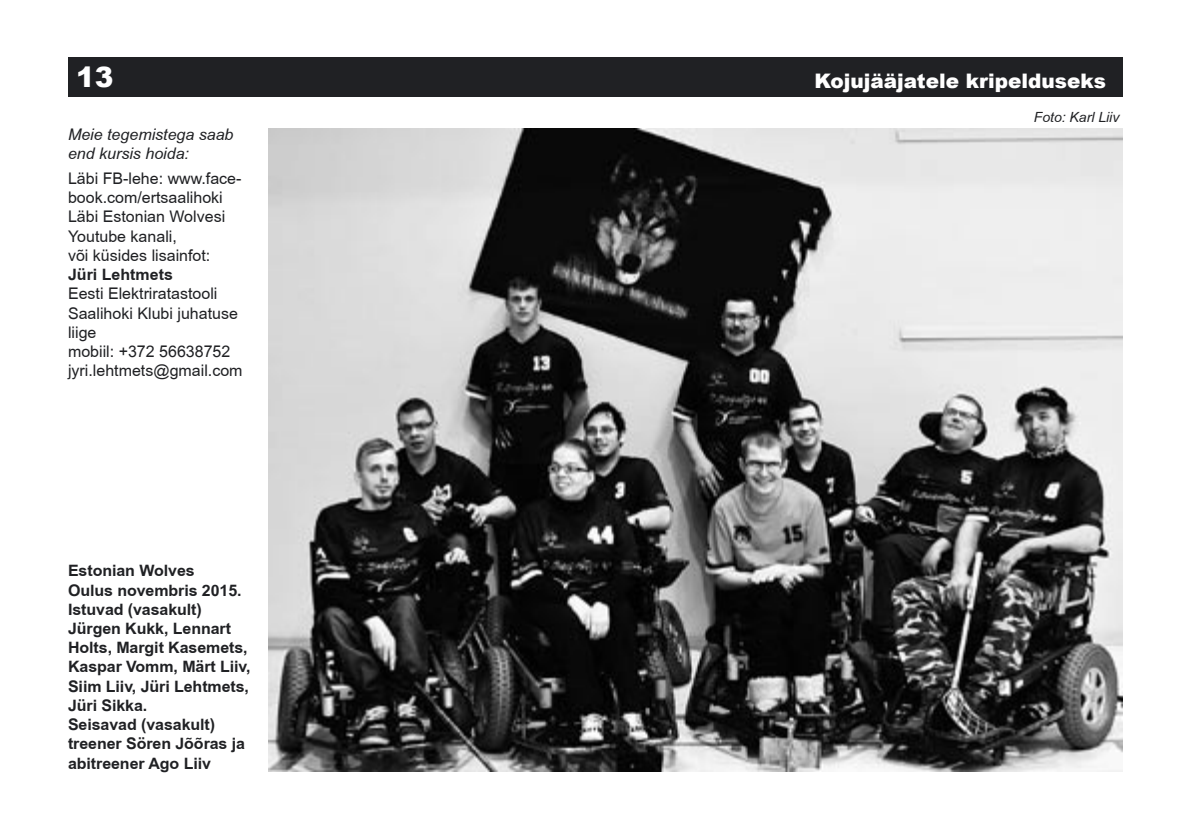
<style>
.page{position:relative;width:1191px;height:840px;background:#fff}
.page>*{position:absolute;margin:0;border:0;box-sizing:border-box;transform-origin:0 0}
.t1{font:900 28px "Arial";color:#fff}
.t2{font:900 20px "Arial";color:#fff}
.t3{font:700 16px/19.2px "EE Arial";letter-spacing:-.005em;color:#202124}
.t4{font:16px/19.2px "EE Arial";color:#202124}
.t5{font:italic 16px/19.2px "EE Arial";color:#202124}
.t6{font:italic 14px "EE Arial";color:#202124}
</style>
<div class="page">
<div style="left:68px;top:57px;width:1055px;height:39px;background:#202124"></div>
<img style="left:268px;top:128px;width:855px;height:643px">
<h1 class="t1" style="left:76px;top:57px;width:39px">13</h1>
<p class="t2" style="left:814px;top:66px;width:293px">Kojujääjatele kripelduseks</p>
<p class="t5" style="left:68px;top:125px;width:167px">Meie tegemistega saab end kursis hoida:</p>
<p class="t4" style="left:68px;top:169px;width:175px">Läbi FB-lehe: www.face&shy;book.com/ertsaalihoki<br>Läbi Estonian Wolvesi<br>Youtube kanali,<br>või küsides lisainfot:</p>
<p class="t3" style="left:68px;top:265px;width:106px">Jüri Lehtmets</p>
<p class="t4" style="left:68px;top:284px;width:176px">Eesti Elektriratastooli<br>Saalihoki Klubi juhatuse liige<br>mobiil: +372 56638752 jyri.lehtmets@gmail.com</p>
<p class="t6" style="left:1033px;top:110px;width:87px">Foto: Karl Liiv</p>
<p class="t3" style="left:68px;top:561px;width:184px">Estonian Wolves<br>Oulus novembris 2015.<br>Istuvad (vasakult)<br>Jürgen Kukk, Lennart<br>Holts, Margit Kasemets,<br>Kaspar Vomm, Märt Liiv,<br>Siim Liiv, Jüri Lehtmets,<br>Jüri Sikka.<br>Seisavad (vasakult) treener Sören Jõõras ja abitreener Ago Liiv</p>
</div>
